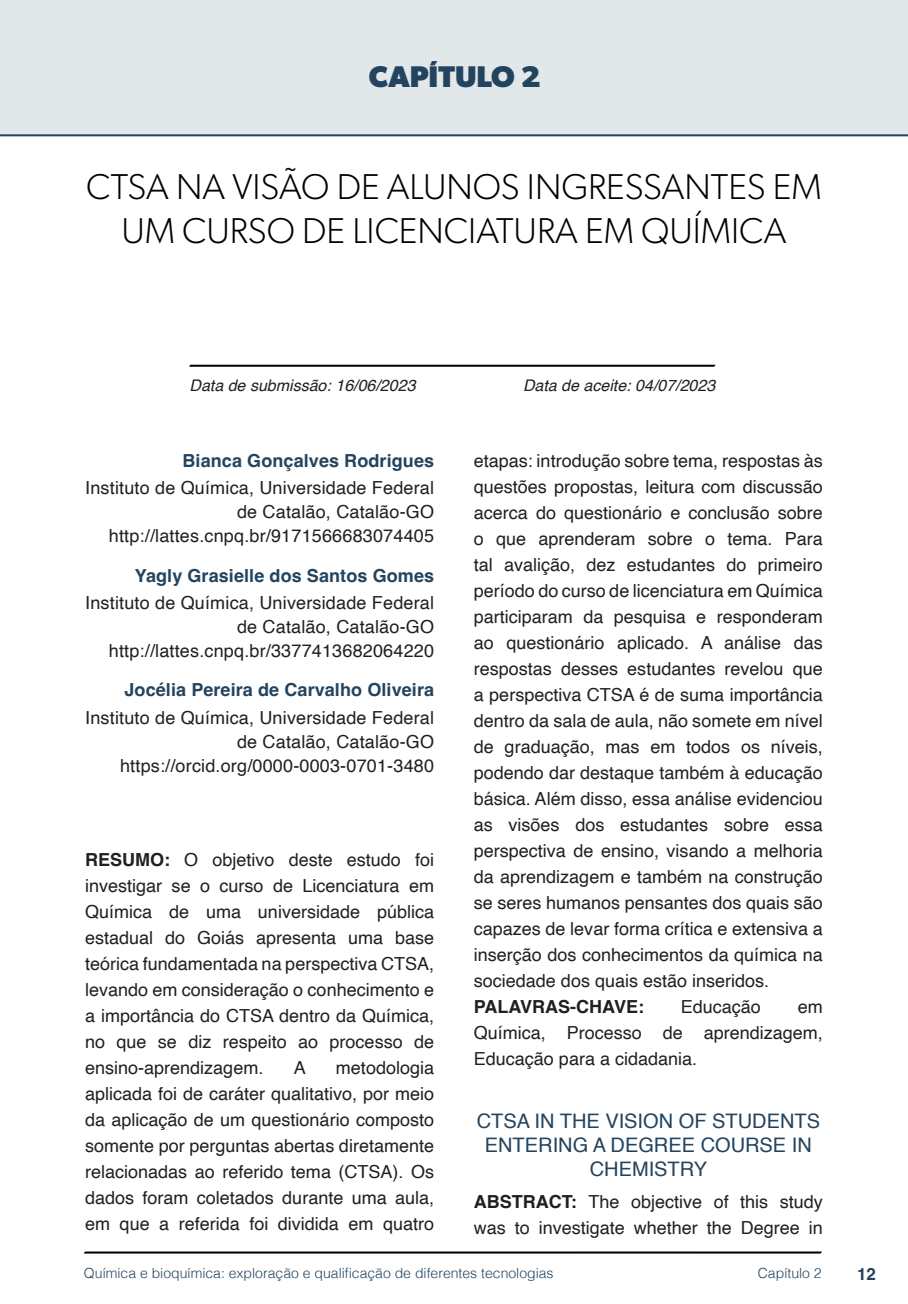
<style>
.page{position:relative;width:908px;height:1304px;background:#fff}
.page>*{position:absolute;margin:0;border:0;box-sizing:border-box;transform-origin:0 0}
.nome_artigos{font:300 36px/44px "Gibson";color:#000;text-align:center}
.capítulos{font:700 30px "Gibson";color:#23445f}
.título_Inglês{font:20px/24px "Helvetica";color:#23445f;text-align:center}
.Resumos_e_PC_TXT{font:18px/26px "Helvetica";color:#231f20;text-align:justify}
.info_autores{font:18px/24px "Helvetica";letter-spacing:.01em;color:#231f20;text-align:right}
.nome_autores{font:700 18px "Helvetica";letter-spacing:.005em;color:#23445f}
.Resumos_e_PC_TXT-2{font:700 18px "Helvetica";color:#231f20}
.t1{font:700 16.8px "Helvetica";color:#23445f}
.data{font:italic 16px "Helvetica";color:#231f20}
.t2{font:300 14px "Helvetica";color:#23445f}
.s1{font-weight:700}
</style>
<div class="page">
<svg style="left:84px;top:1251px;width:737px;height:3px;background:#515151"></svg>
<div style="left:0;top:0;width:907px;height:136px;background:#e2e7e9"></div>
<div style="left:44px;top:72px;width:68px;height:61px;background:#e2e7e9"></div>
<svg style="left:189px;top:364px;width:526px;height:3px;background:#4f4f4f"></svg>
<p class="capítulos" style="left:369px;top:58px;width:173px">CAPÍTULO 2</p>
<p class="nome_artigos" style="left:86px;top:164px;width:736px">CTSA NA VISÃO DE ALUNOS INGRESSANTES EM<br>UM CURSO DE LICENCIATURA EM QUÍMICA</p>
<p class="data" style="left:189px;top:373px;width:227px">Data de submissão: 16/06/2023</p>
<p class="data" style="left:523px;top:373px;width:194px">Data de aceite: 04/07/2023</p>
<p class="nome_autores" style="left:182px;top:450px;width:253px">Bianca Gonçalves Rodrigues</p>
<p class="info_autores" style="left:85px;top:477px;width:350px">Instituto de Química, Universidade Federal de Catalão, Catalão-GO</p>
<p class="info_autores" style="left:109px;top:525px;width:326px">http://lattes.cnpq.br/9171566683074405</p>
<p class="nome_autores" style="left:135px;top:564px;width:300px">Yagly Grasielle dos Santos Gomes</p>
<p class="info_autores" style="left:85px;top:591px;width:350px">Instituto de Química, Universidade Federal de Catalão, Catalão-GO</p>
<p class="info_autores" style="left:109px;top:639px;width:326px">http://lattes.cnpq.br/3377413682064220</p>
<p class="nome_autores" style="left:124px;top:679px;width:311px">Jocélia Pereira de Carvalho Oliveira</p>
<p class="info_autores" style="left:85px;top:706px;width:350px">Instituto de Química, Universidade Federal de Catalão, Catalão-GO</p>
<p class="info_autores" style="left:120px;top:754px;width:315px">https://orcid.org/0000-0003-0701-3480</p>
<p class="Resumos_e_PC_TXT" style="left:85px;top:847px;width:350px"><span class="s1">RESUMO:</span> O objetivo deste estudo foi investigar se o curso de Licenciatura em Química de uma universidade pública estadual do Goiás apresenta uma base teórica fundamentada na perspectiva CTSA, levando em consideração o conhecimento e a importância do CTSA dentro da Química, no que se diz respeito ao processo de ensino-aprendizagem.</p>
<p class="Resumos_e_PC_TXT" style="left:85px;top:1055px;width:350px;text-indent:251px">metodologia aplicada foi de caráter qualitativo, por meio da aplicação de um questionário composto somente por perguntas abertas diretamente relacionadas ao referido tema (CTSA). Os dados foram coletados durante uma aula, em que a referida foi dividida em quatro</p>
<p class="Resumos_e_PC_TXT" style="left:293px;top:1055px;width:14px">A</p>
<p class="Resumos_e_PC_TXT" style="left:473px;top:448px;width:350px">etapas: introdução sobre tema, respostas às questões propostas, leitura com discussão acerca do questionário e conclusão sobre o que aprenderam sobre o tema. Para tal avalição, dez estudantes do primeiro período do curso de licenciatura em Química participaram da pesquisa e responderam ao questionário aplicado. A análise das respostas desses estudantes revelou que a perspectiva CTSA é de suma importância dentro da sala de aula, não somete em nível de graduação, mas em todos os níveis, podendo dar destaque também à educação básica. Além disso, essa análise evidenciou as visões dos estudantes sobre essa perspectiva de ensino, visando a melhoria da aprendizagem e também na construção se seres humanos pensantes dos quais são capazes de levar forma crítica e extensiva a inserção dos conhecimentos da química na sociedade dos quais estão inseridos.</p>
<p class="Resumos_e_PC_TXT-2" style="left:473px;top:996px;width:172px">PALAVRAS-CHAVE:</p>
<p class="Resumos_e_PC_TXT" style="left:680px;top:994px;width:82px">Educação</p>
<p class="Resumos_e_PC_TXT" style="left:473px;top:994px;width:350px;text-indent:324px">em Química, Processo de aprendizagem, Educação para a cidadania.</p>
<p class="título_Inglês" style="left:476px;top:1110px;width:345px">CTSA IN THE VISION OF STUDENTS<br>ENTERING A DEGREE COURSE IN<br>CHEMISTRY</p>
<p class="Resumos_e_PC_TXT" style="left:473px;top:1189px;width:350px"><span class="s1">ABSTRACT:</span> The objective of this study was to investigate whether the Degree in</p>
<p class="t2" style="left:84px;top:1261px;width:471px">Química e bioquímica: exploração e qualificação de diferentes tecnologias</p>
<p class="t2" style="left:757px;top:1261px;width:65px">Capítulo 2</p>
<p class="t1" style="left:856px;top:1264px;width:20px">12</p>
</div>
